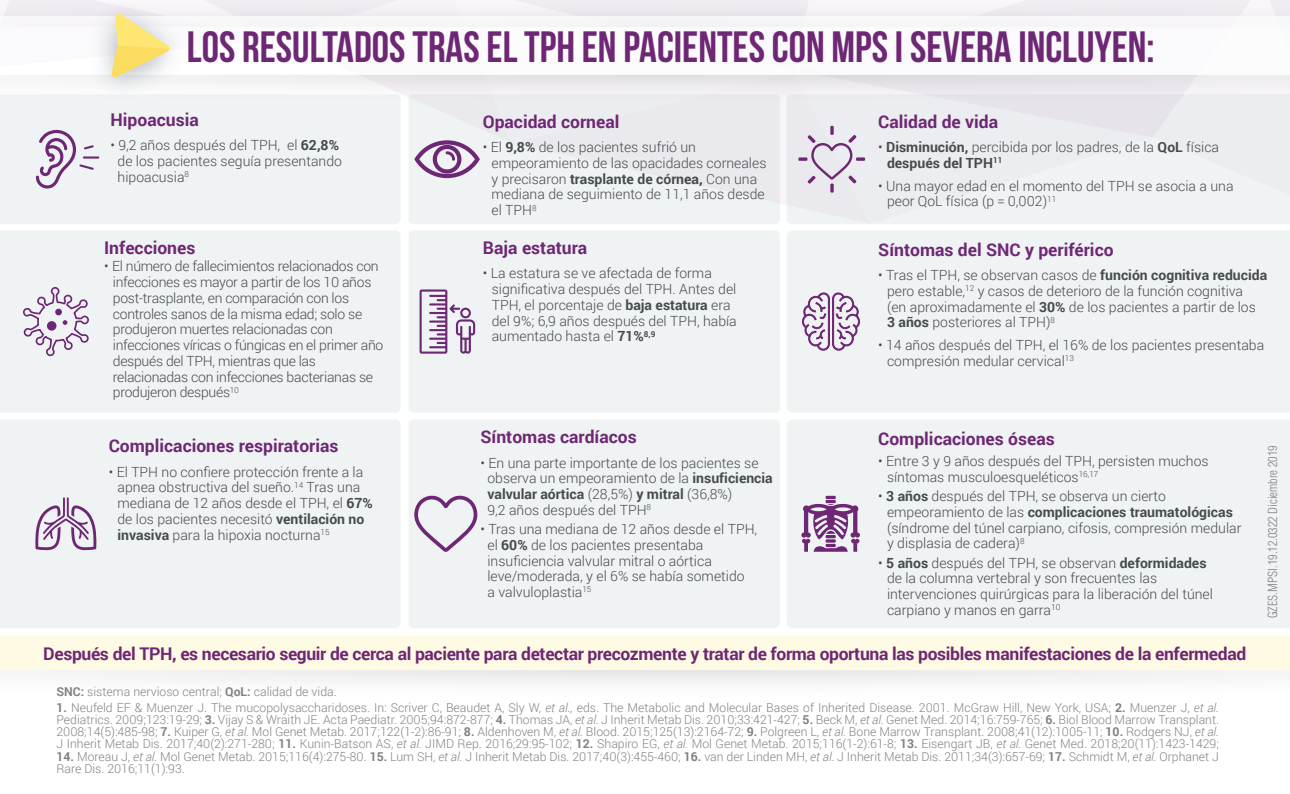
<style>
.page{position:relative;width:1290px;height:794px;background:#fff}
.page>*{position:absolute;margin:0;border:0;box-sizing:border-box;transform-origin:0 0}
.t1{font:43.75px "Bebas Neue";color:#6e2774}
.t2{font:700 17.5px "Roboto";color:#6e2774}
.t3{font:700 17.5px "Roboto";letter-spacing:-.02em;color:#6e2774}
.t4{font:300 14px/15.8px "Roboto";color:#464b4e}
.t5{font:300 14px/15.8px "Roboto";letter-spacing:-.02em;color:#464b4e}
.t6{font:300 12.25px/12.2px "Roboto";color:#808285;text-align:justify}
.t7{font:300 condensed 12.25px "Helvetica";color:#808285}
.s1{font-weight:700}
.s2{font-style:italic}
</style>
<div class="page">
<svg style="left:1px;top:670px;width:1276px;height:13px"></svg>
<div style="left:0;top:636px;width:1290px;height:34px;background:#fffae3"></div>
<div style="left:0;top:231px;width:401px;height:182px;background:#f0f3f4"></div>
<div style="left:0;top:419px;width:401px;height:209px;background:#f0f3f4"></div>
<div style="left:408px;top:230px;width:372px;height:183px;background:#f0f3f4;border-radius:5px"></div>
<div style="left:408px;top:419px;width:372px;height:209px;background:#f0f3f4;border-radius:5px"></div>
<svg style="left:21px;top:286px;width:69px;height:72px"></svg>
<svg style="left:35px;top:497px;width:62px;height:53px"></svg>
<svg style="left:414px;top:496px;width:63px;height:56px"></svg>
<svg style="left:419px;top:289px;width:56px;height:65px"></svg>
<div style="left:787px;top:231px;width:503px;height:182px;background:#f0f3f4"></div>
<div style="left:787px;top:419px;width:503px;height:209px;background:#f0f3f4"></div>
<svg style="left:0;top:0;width:1290px;height:224px"></svg>
<svg style="left:802px;top:292px;width:58px;height:59px"></svg>
<svg style="left:801px;top:496px;width:59px;height:56px"></svg>
<h1 class="t1" style="left:187px;top:23px;width:969px">LOS RESULTADOS TRAS EL TPH EN PACIENTES CON MPS I SEVERA INCLUYEN:</h1>
<p class="t2" style="left:111px;top:107px;width:90px">Hipoacusia</p>
<p class="t4" style="left:118px;top:137px;width:226px;text-indent:-7px">• 9,2 años después del TPH, el <span class="s1">62,8% </span>de los pacientes seguía presentando hipoacusia<sup>8</sup></p>
<p class="t2" style="left:104px;top:235px;width:93px">Infecciones</p>
<p class="t5" style="left:113px;top:258px;width:272px;text-indent:-9px">• El número de fallecimientos relacionados con infecciones es mayor a partir de los 10 años post-trasplante, en comparación con los controles sanos de la misma edad; solo se produjeron muertes relacionadas con infecciones víricas o fúngicas en el primer año después del TPH, mientras que las relacionadas con infecciones bacterianas se produjeron después<sup>10</sup></p>
<p class="t2" style="left:109px;top:433px;width:231px">Complicaciones respiratorias</p>
<p class="t4" style="left:118px;top:463px;width:257px;text-indent:-9px">• El TPH no confiere protección frente a la apnea obstructiva del sueño.<sup>14</sup> Tras una mediana de 12 años desde el TPH, el <span class="s1">67% </span>de los pacientes necesitó <span class="s1">ventilación no invasiva</span> para la hipoxia nocturna<sup>15</sup></p>
<p class="t2" style="left:483px;top:109px;width:138px">Opacidad corneal</p>
<p class="t4" style="left:491px;top:139px;width:276px;text-indent:-9px">• El <span class="s1">9,8%</span> de los pacientes sufrió un empeoramiento de las opacidades corneales y precisaron <span class="s1">trasplante de córnea,</span> Con una mediana de seguimiento de 11,1 años desde el TPH<sup>8</sup></p>
<p class="t2" style="left:483px;top:235px;width:106px">Baja estatura</p>
<p class="t4" style="left:492px;top:265px;width:247px;text-indent:-9px">• La estatura se ve afectada de forma significativa después del TPH. Antes del TPH, el porcentaje de <span class="s1">baja estatura</span> era del 9%; 6,9 años después del TPH, había aumentado hasta el <span class="s1">71%</span><sup>8,9</sup></p>
<p class="t2" style="left:480px;top:424px;width:158px">Síntomas cardíacos</p>
<p class="t4" style="left:487px;top:454px;width:287px;text-indent:-7px">• En una parte importante de los pacientes se observa un empeoramiento de la <span class="s1">insuficiencia valvular aórtica</span> (28,5%) <span class="s1">y mitral</span> (36,8%)<br>9,2 años después del TPH<sup>8</sup></p>
<p class="t4" style="left:487px;top:521px;width:271px;text-indent:-7px">• Tras una mediana de 12 años desde el TPH, el <span class="s1">60%</span> de los pacientes presentaba insuficiencia valvular mitral o aórtica leve/moderada, y el 6% se había sometido<br>a valvuloplastia<sup>15</sup></p>
<p class="t2" style="left:878px;top:109px;width:121px">Calidad de vida</p>
<p class="t4" style="left:887px;top:139px;width:334px;text-indent:-9px">• <span class="s1">Disminución,</span> percibida por los padres, de la <span class="s1">QoL</span> física <span class="s1">después del TPH</span><sup>11</sup></p>
<p class="t4" style="left:887px;top:177px;width:348px;text-indent:-9px">• Una mayor edad en el momento del TPH se asocia a una peor QoL física (p = 0,002)<sup>11</sup></p>
<p class="t2" style="left:878px;top:237px;width:237px">Síntomas del SNC y periférico</p>
<p class="t4" style="left:887px;top:267px;width:382px;text-indent:-9px">• Tras el TPH, se observan casos de <span class="s1">función cognitiva reducida </span>pero estable,<sup>12</sup> y casos de deterioro de la función cognitiva<br>(en aproximadamente el <span class="s1">30%</span> de los pacientes a partir de los <span class="s1">3 años</span> posteriores al TPH)<sup>8</sup></p>
<p class="t4" style="left:887px;top:337px;width:379px;text-indent:-9px">• 14 años después del TPH, el 16% de los pacientes presentaba compresión medular cervical<sup>13</sup></p>
<p class="t2" style="left:878px;top:426px;width:178px">Complicaciones óseas</p>
<p class="t4" style="left:887px;top:453px;width:323px;text-indent:-9px">• Entre 3 y 9 años después del TPH, persisten muchos síntomas musculoesqueléticos<sup>16,17</sup></p>
<p class="t4" style="left:887px;top:488px;width:356px;text-indent:-9px">• <span class="s1">3 años</span> después del TPH, se observa un cierto empeoramiento de las <span class="s1">complicaciones traumatológicas </span>(síndrome del túnel carpiano, cifosis, compresión medular y displasia de cadera)<sup>8</sup></p>
<p class="t4" style="left:887px;top:554px;width:327px;text-indent:-9px">• <span class="s1">5 años</span> después del TPH, se observan <span class="s1">deformidades </span>de la columna vertebral y son frecuentes las intervenciones quirúrgicas para la liberación del túnel carpiano y manos en garra<sup>10</sup></p>
<p class="t7" style="left:1265px;top:618px;width:174px;rotate:-90deg">GZES.MPSI.19.12.0322 Diciembre 2019</p>
<p class="t3" style="left:43px;top:641px;width:1204px">Después del TPH, es necesario seguir de cerca al paciente para detectar precozmente y tratar de forma oportuna las posibles manifestaciones de la enfermedad</p>
<p class="t6" style="left:56px;top:685px;width:282px"><span class="s1">SNC:</span> sistema nervioso central; <span class="s1">QoL:</span> calidad de vida.</p>
<p class="t6" style="left:56px;top:700px;width:1164px"><span class="s1">1.</span> Neufeld EF &amp; Muenzer J. The mucopolysaccharidoses. In: Scriver C, Beaudet A, Sly W, <span class="s2">et al.,</span> eds. The Metabolic and Molecular Bases of Inherited Disease. 2001. McGraw Hill, New York, USA; <span class="s1">2.</span> Muenzer J, <span class="s2">et al.<br></span>Pediatrics. 2009;123:19-29; <span class="s1">3.</span> Vijay S &amp; Wraith JE. Acta Paediatr. 2005;94:872-877; <span class="s1">4.</span> Thomas JA, <span class="s2">et al.</span> J Inherit Metab Dis. 2010;33:421-427; <span class="s1">5.</span> Beck M, <span class="s2">et al.</span> Genet Med. 2014;16:759-765; <span class="s1">6.</span> Biol Blood Marrow Transplant.<br>2008;14(5):485-98; <span class="s1">7.</span> Kuiper G, <span class="s2">et al.</span> Mol Genet Metab. 2017;122(1-2):86-91; <span class="s1">8.</span> Aldenhoven M, <span class="s2">et al.</span> Blood. 2015;125(13):2164-72; <span class="s1">9.</span> Polgreen L, <span class="s2">et al.</span> Bone Marrow Transplant. 2008;41(12):1005-11; <span class="s1">10.</span> Rodgers NJ, <span class="s2">et al.<br></span>J Inherit Metab Dis. 2017;40(2):271-280; <span class="s1">11.</span> Kunin-Batson AS, <span class="s2">et al.</span> JIMD Rep. 2016;29:95-102; <span class="s1">12.</span> Shapiro EG, <span class="s2">et al.</span> Mol Genet Metab. 2015;116(1-2):61-8; <span class="s1">13.</span> Eisengart JB, <span class="s2">et al.</span> Genet Med. 2018;20(11):1423-1429;</p>
<p class="t6" style="left:56px;top:749px;width:1164px"><span class="s1">14.</span> Moreau J, <span class="s2">et al.</span> Mol Genet Metab. 2015;116(4):275-80. <span class="s1">15.</span> Lum SH, <span class="s2">et al.</span> J Inherit Metab Dis. 2017;40(3):455-460; <span class="s1">16.</span> van der Linden MH, <span class="s2">et al.</span> J Inherit Metab Dis. 2011;34(3):657-69; <span class="s1">17.</span> Schmidt M, <span class="s2">et al.</span> Orphanet J<br>Rare Dis. 2016;11(1):93.</p>
</div>
